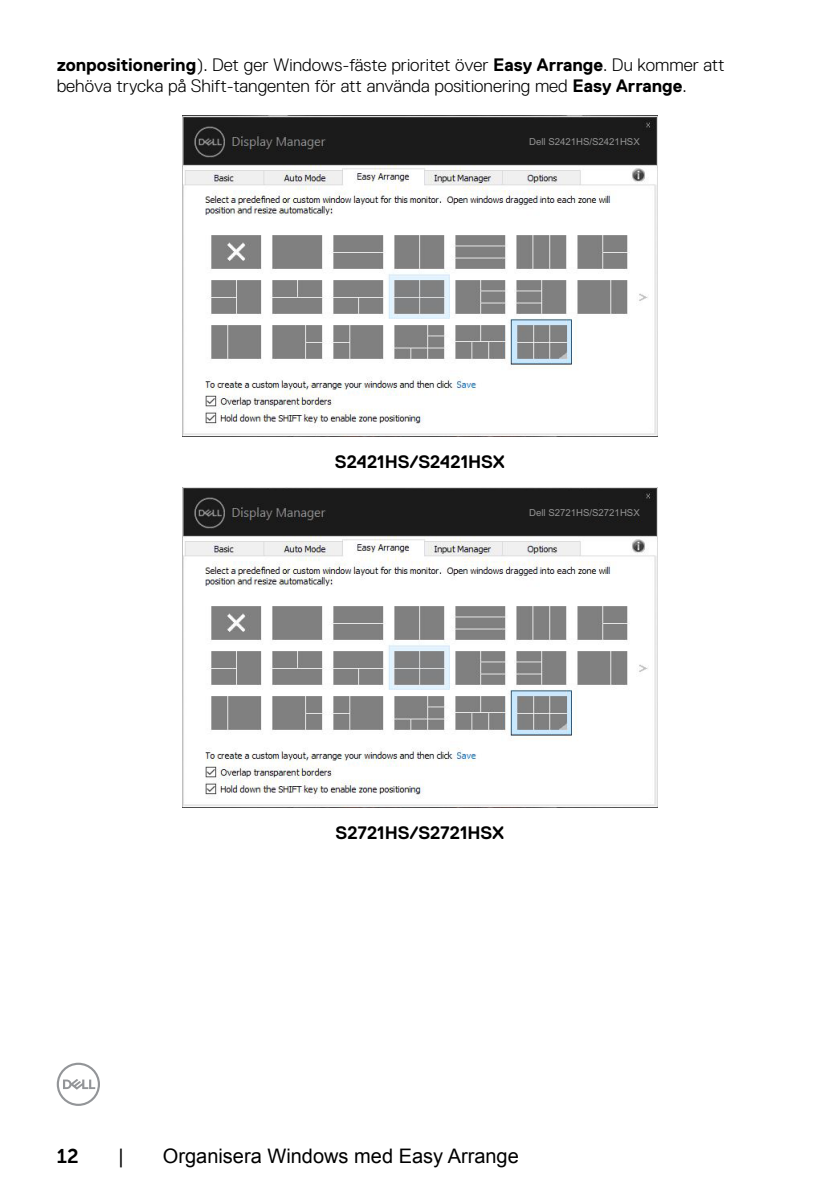
<style>
.page{position:relative;width:840px;height:1191px;background:#fff}
.page>*{position:absolute;margin:0;border:0;box-sizing:border-box;transform-origin:0 0}
.t1{font:20px "Arial";color:#000}
.t2{font:700 20px "Museo Sans For Dell";color:#000}
.t3{font:300 18px/21.6px "Dell Replica";color:#000}
.t4{font:700 18px "Dell Replica";color:#000}
.t5{font:9.6px "Arial";color:#939393}
.s1{font-weight:700}
</style>
<div class="page">
<svg style="left:57px;top:1062px;width:43px;height:44px"></svg>
<img style="left:182px;top:116px;width:475px;height:320px">
<div style="left:539px;top:137px;width:103px;height:11px;background:#1b1b1b"></div>
<img style="left:182px;top:487px;width:475px;height:320px">
<div style="left:539px;top:508px;width:103px;height:11px;background:#1b1b1b"></div>
<p class="t3" style="left:57px;top:54px;width:669px"><span class="s1">zonpositionering</span>). Det ger Windows-fäste prioritet över <span class="s1">Easy Arrange</span>. Du kommer att behöva trycka på Shift-tangenten för att använda positionering med <span class="s1">Easy Arrange</span>.</p>
<p class="t5" style="left:529px;top:136px;width:112px">Dell S2421HS/S2421HSX</p>
<p class="t4" style="left:335px;top:452px;width:171px">S2421HS/S2421HSX</p>
<p class="t5" style="left:529px;top:507px;width:112px">Dell S2721HS/S2721HSX</p>
<p class="t4" style="left:335px;top:823px;width:170px">S2721HS/S2721HSX</p>
<p class="t2" style="left:57px;top:1144px;width:23px">12</p>
<p class="t1" style="left:119px;top:1142px;width:7px">|</p>
<p class="t1" style="left:163px;top:1142px;width:357px">Organisera Windows med Easy Arrange</p>
</div>
